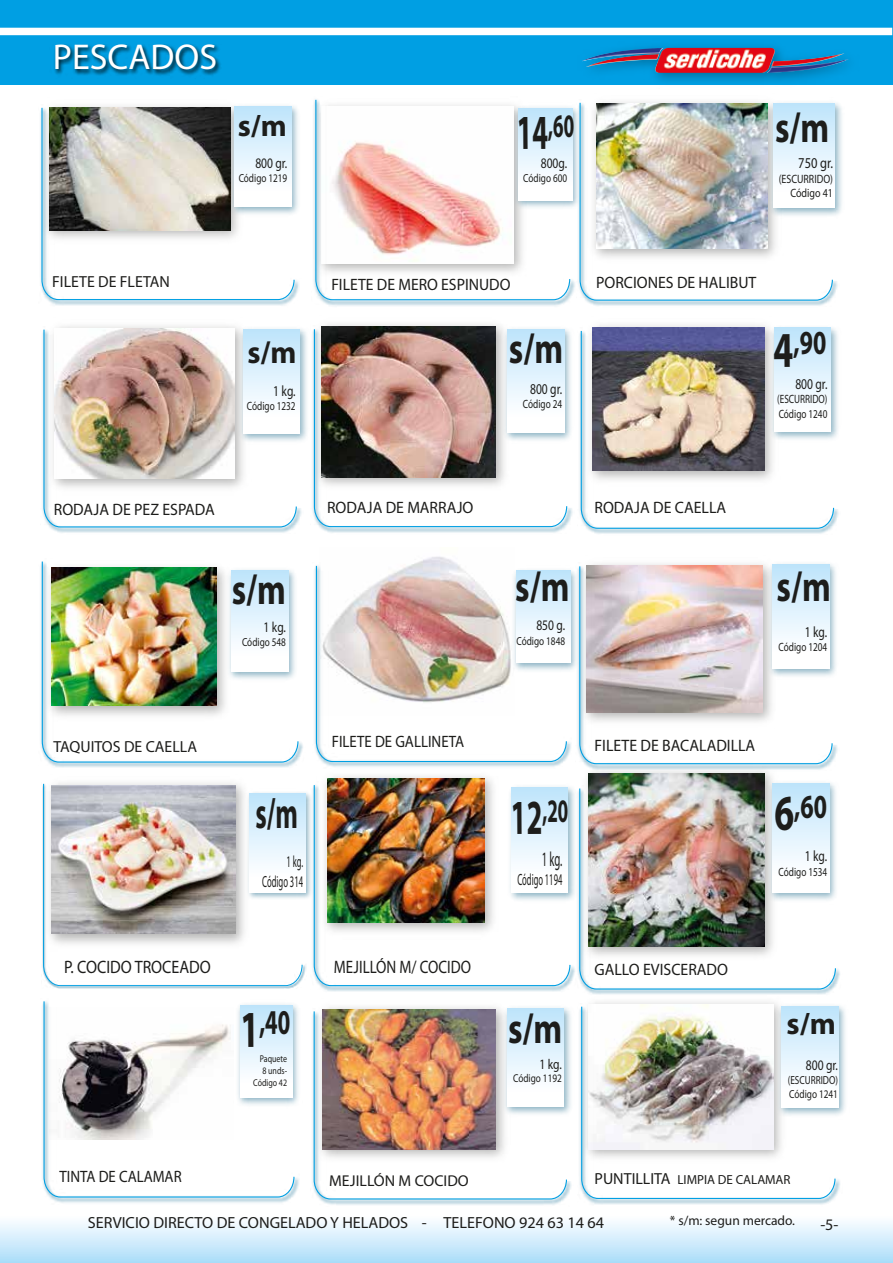
<style>
.page{position:relative;width:893px;height:1263px;background:#fff}
.page>*{position:absolute;margin:0;border:0;box-sizing:border-box;transform-origin:0 0}
.t1{font:700 43.65px "Myriad";color:#1d1d1b;scale:.6 1}
.t2{font:700 43.2px "Myriad";color:#1d1d1b;scale:.77 1}
.t3{font:36px "Myriad Pro";color:#fff}
.t4{font:700 34.95px "Myriad";color:#1d1d1b;scale:.65 1}
.t5{font:700 33.75px "Myriad";color:#1d1d1b;scale:.71 1}
.t6{font:700 32.85px "Myriad";color:#1d1d1b;scale:.58 1}
.t7{font:700 31.5px "Myriad";color:#1d1d1b;scale:.96 1}
.t8{font:700 30.75px "Myriad";color:#1d1d1b}
.t9{font:20.4px "Myriad Pro";color:#1d1d1b;scale:.52 1}
.t10{font:18px "Myriad Pro";color:#1d1d1b;scale:.89 1}
.t11{font:18px "Myriad Pro";color:#1d1d1b;scale:.83 1}
.t12{font:16.5px "Myriad Pro";color:#1d1d1b;scale:.96 1}
.t13{font:16.5px "Myriad Pro";color:#1d1d1b;scale:.9 1}
.t14{font:16.5px "Myriad Pro";color:#1d1d1b;scale:.95 1}
.t15{font:16.35px "Myriad Pro";color:#1d1d1b;scale:.52 1}
.t16{font:16.2px "Myriad Pro";color:#1d1d1b}
.t17{font:16.2px/19.5px "Myriad Pro";color:#1d1d1b;text-align:right;scale:.53 1}
.t18{font:16.05px "Myriad Pro";color:#1d1d1b}
.t19{font:15.75px "Myriad Pro";color:#1d1d1b}
.t20{font:15.15px "Myriad Pro";color:#1d1d1b;scale:.83 1}
.t21{font:15px "Myriad Pro";color:#1d1d1b;scale:.77 1}
.t22{font:14.55px "Myriad Pro";color:#1d1d1b;scale:.79 1}
.t23{font:14.25px "Myriad Pro";color:#1d1d1b;scale:.81 1}
.t24{font:13.5px "Myriad Pro";color:#1d1d1b}
.t25{font:13.2px "Myriad Pro";color:#1d1d1b}
.t26{font:12.15px/14.5px "Myriad Pro";color:#1d1d1b;text-align:right;scale:.83 1}
.t27{font:12px/14.4px "Myriad Pro";color:#1d1d1b;scale:.77 1}
.t28{font:11.7px/14.1px "Myriad Pro";color:#1d1d1b;scale:.79 1}
.t29{font:11.4px "Myriad Pro";color:#1d1d1b;scale:.81 1}
.t30{font:9.9px/11.9px "Myriad Pro";color:#1d1d1b;text-align:right;scale:.8 1}
.s1{font-size:49.2px}
.s2{font-size:50.4px}
.s3{font-size:52.05px}
.s4{font-size:16.05px}
</style>
<div class="page">
<img style="left:327px;top:778px;width:158px;height:4px">
<img style="left:592px;top:325px;width:175px;height:3px">
<img style="left:419px;top:556px;width:35px;height:6px">
<img style="left:587px;top:771px;width:184px;height:14px">
<img style="left:589px;top:773px;width:175px;height:12px">
<div style="left:0;top:0;width:893px;height:84px;background:#009fe3"></div>
<img style="left:50px;top:44px;width:357px;height:41px">
<img style="left:840px;top:106px;width:2px;height:106px">
<div style="left:0;top:28px;width:892px;height:7px;background:#fff"></div>
<img style="left:566px;top:46px;width:299px;height:39px">
<img style="left:582px;top:48px;width:262px;height:25px">
<div style="left:0;top:1208px;width:893px;height:55px;background:linear-gradient(to bottom,#fff,#adddf9)"></div>
<img style="left:42px;top:326px;width:260px;height:207px">
<img style="left:43px;top:328px;width:254px;height:200px">
<img style="left:236px;top:326px;width:71px;height:119px">
<div style="left:243px;top:330px;width:57px;height:103px;background:linear-gradient(to bottom,#c0e5fb,#fff)"></div>
<img style="left:311px;top:326px;width:262px;height:207px">
<img style="left:313px;top:328px;width:255px;height:200px">
<img style="left:501px;top:324px;width:72px;height:121px">
<div style="left:507px;top:329px;width:57px;height:104px;background:linear-gradient(to bottom,#c0e5fb,#fff)"></div>
<img style="left:579px;top:328px;width:260px;height:206px">
<img style="left:580px;top:330px;width:255px;height:199px">
<img style="left:767px;top:327px;width:72px;height:116px">
<div style="left:774px;top:328px;width:57px;height:103px;background:linear-gradient(to bottom,#c0e5fb,#fff)"></div>
<img style="left:577px;top:564px;width:261px;height:207px">
<img style="left:579px;top:565px;width:254px;height:200px">
<img style="left:766px;top:563px;width:72px;height:117px">
<div style="left:773px;top:565px;width:56px;height:103px;background:linear-gradient(to bottom,#c0e5fb,#fff)"></div>
<img style="left:766px;top:778px;width:67px;height:7px">
<img style="left:42px;top:785px;width:264px;height:204px">
<img style="left:43px;top:783px;width:260px;height:203px">
<img style="left:244px;top:788px;width:66px;height:114px">
<div style="left:250px;top:793px;width:55px;height:99px;background:linear-gradient(to bottom,#bfe5fb,#fff)"></div>
<img style="left:310px;top:782px;width:265px;height:210px">
<img style="left:313px;top:784px;width:258px;height:203px">
<img style="left:505px;top:782px;width:70px;height:123px">
<div style="left:512px;top:787px;width:56px;height:105px;background:linear-gradient(to bottom,#bfe5fb,#fff)"></div>
<img style="left:577px;top:785px;width:263px;height:210px">
<img style="left:579px;top:787px;width:257px;height:203px">
<img style="left:312px;top:1008px;width:260px;height:197px">
<img style="left:313px;top:1010px;width:255px;height:190px">
<img style="left:500px;top:1006px;width:72px;height:113px">
<div style="left:507px;top:1008px;width:57px;height:99px;background:linear-gradient(to bottom,#bfe4fb,#fff)"></div>
<img style="left:578px;top:1003px;width:262px;height:202px">
<img style="left:581px;top:1005px;width:255px;height:194px">
<img style="left:775px;top:1001px;width:71px;height:118px">
<div style="left:781px;top:1007px;width:58px;height:100px;background:linear-gradient(to bottom,#c0e5fb,#fff)"></div>
<img style="left:40px;top:566px;width:263px;height:202px">
<img style="left:41px;top:561px;width:258px;height:202px">
<img style="left:578px;top:103px;width:262px;height:203px">
<img style="left:579px;top:102px;width:254px;height:199px">
<img style="left:40px;top:106px;width:259px;height:200px">
<svg style="left:41px;top:107px;width:254px;height:194px"></svg>
<img style="left:228px;top:105px;width:71px;height:114px">
<div style="left:235px;top:106px;width:56px;height:101px;background:linear-gradient(to bottom,#bfe5fb,#fff)"></div>
<img style="left:314px;top:562px;width:257px;height:207px">
<img style="left:315px;top:565px;width:252px;height:198px">
<img style="left:313px;top:100px;width:262px;height:207px">
<svg style="left:315px;top:99px;width:256px;height:202px"></svg>
<img style="left:512px;top:103px;width:71px;height:109px">
<div style="left:518px;top:108px;width:54px;height:92px;background:linear-gradient(to bottom,#bfe4fb,#fff)"></div>
<img style="left:42px;top:1005px;width:257px;height:198px">
<svg style="left:43px;top:1001px;width:252px;height:197px"></svg>
<img style="left:234px;top:1001px;width:65px;height:108px">
<div style="left:240px;top:1005px;width:52px;height:92px;background:linear-gradient(to bottom,#c0e4fb,#fff)"></div>
<img style="left:510px;top:565px;width:71px;height:109px">
<div style="left:516px;top:571px;width:54px;height:91px;background:linear-gradient(to bottom,#c0e5fb,#fff)"></div>
<h3 class="t3" style="left:53px;top:37px;width:166px">PESCADOS</h3>
<h3 class="t8" style="left:238px;top:110px;width:51px">s/m</h3>
<h3 class="t6" style="left:517px;top:109px;width:101px"><span class="s1">14</span>,60</h3>
<p class="t22" style="left:255px;top:155px;width:42px">800 gr.</p>
<p class="t28" style="left:239px;top:171px;width:63px">Código 1219</p>
<p class="t22" style="left:541px;top:155px;width:35px">800g.</p>
<p class="t28" style="left:523px;top:172px;width:57px">Código 600</p>
<h2 class="t2" style="left:775px;top:105px;width:72px">s/m</h2>
<p class="t20" style="left:798px;top:155px;width:43px">750 gr.</p>
<p class="t26" style="left:779px;top:172px;width:67px">(ESCURRIDO)<br>Código 41</p>
<p class="t18" style="left:52px;top:273px;width:119px">FILETE DE FLETAN</p>
<h3 class="t7" style="left:247px;top:336px;width:53px">s/m</h3>
<p class="t21" style="left:273px;top:382px;width:31px">1 kg.</p>
<p class="t27" style="left:247px;top:399px;width:65px">Código 1232</p>
<p class="t14" style="left:331px;top:275px;width:190px">FILETE DE MERO ESPINUDO</p>
<p class="t12" style="left:596px;top:274px;width:169px">PORCIONES DE HALIBUT</p>
<h2 class="t2" style="left:509px;top:327px;width:72px">s/m</h2>
<h3 class="t5" style="left:773px;top:326px;width:76px"><span class="s2">4</span>,90</h3>
<p class="t21" style="left:530px;top:381px;width:43px">800 gr.</p>
<p class="t27" style="left:523px;top:397px;width:52px">Código 24</p>
<p class="t21" style="left:795px;top:375px;width:43px">800 gr.</p>
<p class="t27" style="left:777px;top:392px;width:67px">(ESCURRIDO)<br>Código 1240</p>
<p class="t12" style="left:54px;top:501px;width:169px">RODAJA DE PEZ ESPADA</p>
<p class="t12" style="left:327px;top:499px;width:154px">RODAJA DE MARRAJO</p>
<p class="t12" style="left:594px;top:499px;width:139px">RODAJA DE CAELLA</p>
<h2 class="t2" style="left:232px;top:567px;width:72px">s/m</h2>
<h2 class="t2" style="left:515px;top:564px;width:72px">s/m</h2>
<h2 class="t2" style="left:777px;top:564px;width:72px">s/m</h2>
<p class="t22" style="left:264px;top:619px;width:30px">1 kg.</p>
<p class="t28" style="left:242px;top:635px;width:57px">Código 548</p>
<p class="t22" style="left:536px;top:618px;width:38px">850 g.</p>
<p class="t28" style="left:516px;top:634px;width:63px">Código 1848</p>
<p class="t21" style="left:805px;top:624px;width:31px">1 kg.</p>
<p class="t27" style="left:779px;top:640px;width:65px">Código 1204</p>
<p class="t18" style="left:54px;top:738px;width:145px">TAQUITOS DE CAELLA</p>
<p class="t13" style="left:332px;top:732px;width:149px">FILETE DE GALLINETA</p>
<p class="t12" style="left:594px;top:736px;width:169px">FILETE DE BACALADILLA</p>
<h1 class="t1" style="left:255px;top:791px;width:72px">s/m</h1>
<p class="t17" style="left:262px;top:852px;width:79px">1 kg.<br>Código 314</p>
<h3 class="t6" style="left:511px;top:794px;width:101px"><span class="s1">12</span>,20</h3>
<p class="t9" style="left:542px;top:848px;width:41px">1 kg.</p>
<p class="t15" style="left:517px;top:871px;width:88px">Código 1194</p>
<h3 class="t5" style="left:774px;top:789px;width:76px"><span class="s2">6</span>,60</h3>
<p class="t21" style="left:805px;top:848px;width:31px">1 kg.</p>
<p class="t27" style="left:779px;top:865px;width:65px">Código 1534</p>
<p class="t10" style="left:64px;top:957px;width:166px">P. COCIDO TROCEADO</p>
<p class="t11" style="left:334px;top:957px;width:167px">MEJILLÓN M/ COCIDO</p>
<p class="t12" style="left:594px;top:960px;width:141px">GALLO EVISCERADO</p>
<h3 class="t4" style="left:241px;top:1004px;width:79px"><span class="s3">1</span>,40</h3>
<h2 class="t2" style="left:508px;top:1006px;width:72px">s/m</h2>
<h3 class="t8" style="left:787px;top:1007px;width:51px">s/m</h3>
<p class="t30" style="left:253px;top:1053px;width:44px">Paquete<br>8 unds-<br>Código 42</p>
<p class="t23" style="left:539px;top:1056px;width:29px">1 kg.</p>
<p class="t29" style="left:513px;top:1072px;width:62px">Código 1192</p>
<p class="t22" style="left:806px;top:1057px;width:42px">800 gr.</p>
<p class="t28" style="left:788px;top:1073px;width:65px">(ESCURRIDO)<br>Código 1241</p>
<p class="t13" style="left:59px;top:1168px;width:137px">TINTA DE CALAMAR</p>
<p class="t19" style="left:329px;top:1172px;width:141px">MEJILLÓN M COCIDO</p>
<p class="t25" style="left:595px;top:1172px;width:198px"><span class="s4">PUNTILLITA</span> LIMPIA DE CALAMAR</p>
<p class="t16" style="left:88px;top:1214px;width:518px">SERVICIO DIRECTO DE CONGELADO Y HELADOS - TELEFONO 924 63 14 64</p>
<p class="t24" style="left:670px;top:1213px;width:127px">* s/m: segun mercado.</p>
<p class="t16" style="left:820px;top:1215px;width:20px">-5-</p>
</div>
